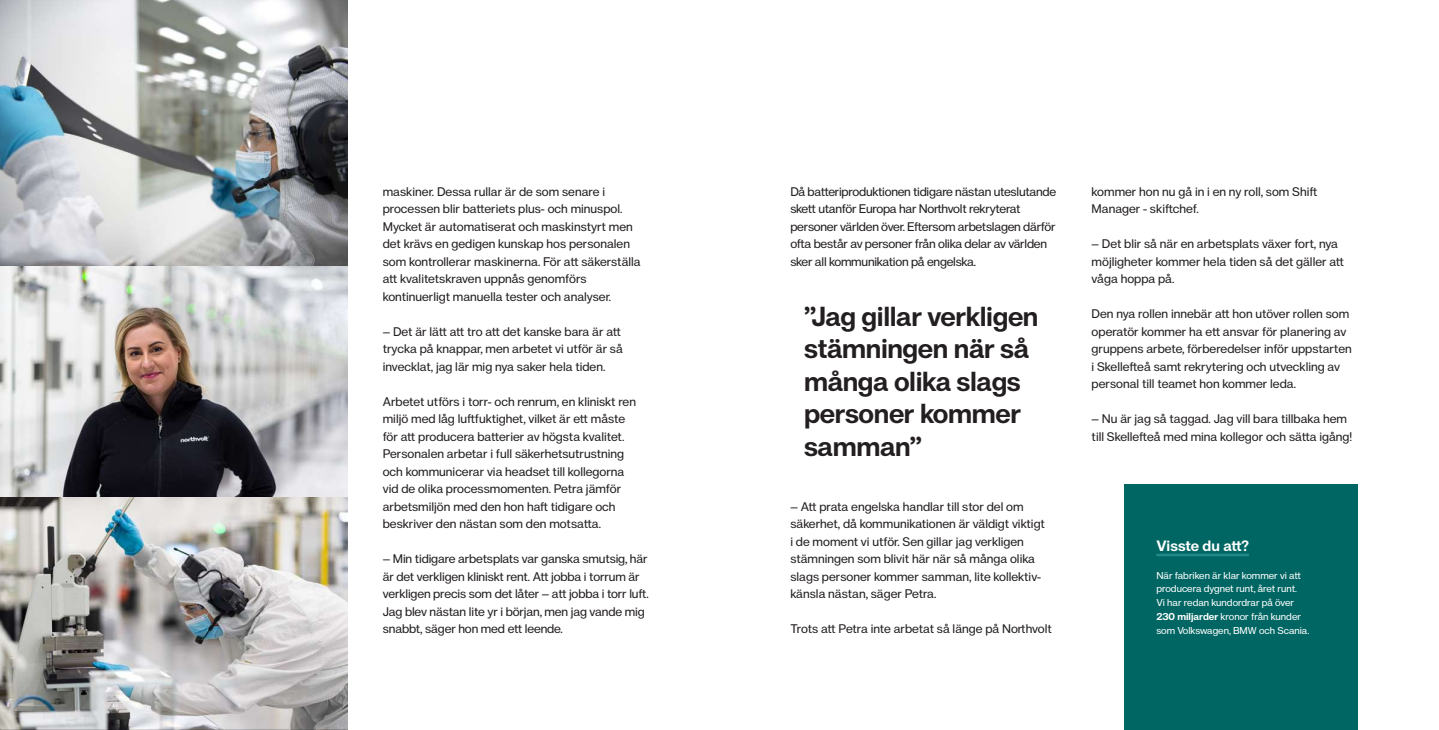
<style>
.page{position:relative;width:1439px;height:730px;background:#fff}
.page>*{position:absolute;margin:0;border:0;box-sizing:border-box;transform-origin:0 0}
.t1{font:700 27.5px/32.5px "Northvolt Grit Pro";letter-spacing:-.015em;color:#231f20}
.t2{font:700 15px "Northvolt Grit Pro";color:#fff}
.t3{font:12.5px/17.5px "Northvolt Grit Pro";color:#231f20}
.t4{font:12.5px/17.5px "Northvolt Grit Pro";letter-spacing:-.02em;color:#231f20}
.t5{font:10px/13.8px "Northvolt Grit Pro";color:#fff}
.s1{font-weight:700}
</style>
<div class="page">
<img style="left:0;top:0;width:347px;height:730px">
<div style="left:1124px;top:484px;width:233px;height:246px;background:#006663"></div>
<hr style="left:1156px;top:554px;width:93px;height:2px;background:#21898b">
<p class="t3" style="left:383px;top:183px;width:259px">maskiner. Dessa rullar är de som senare i processen blir batteriets plus- och minuspol.<br>Mycket är automatiserat och maskinstyrt men det krävs en gedigen kunskap hos personalen som kontrollerar maskinerna. För att säkerställa att kvalitetskraven uppnås genomförs kontinuerligt manuella tester och analyser.</p>
<p class="t3" style="left:383px;top:323px;width:242px">– Det är lätt att tro att det kanske bara är att trycka på knappar, men arbetet vi utför är så invecklat, jag lär mig nya saker hela tiden.</p>
<p class="t3" style="left:383px;top:393px;width:255px">Arbetet utförs i torr- och renrum, en kliniskt ren miljö med låg luftfuktighet, vilket är ett måste för att producera batterier av högsta kvalitet.<br>Personalen arbetar i full säkerhetsutrustning och kommunicerar via headset till kollegorna vid de olika processmomenten. Petra jämför arbetsmiljön med den hon haft tidigare och beskriver den nästan som den motsatta.</p>
<p class="t3" style="left:383px;top:550px;width:267px">– Min tidigare arbetsplats var ganska smutsig, här är det verkligen kliniskt rent. Att jobba i torrum är verkligen precis som det låter – att jobba i torr luft.<br>Jag blev nästan lite yr i början, men jag vande mig snabbt, säger hon med ett leende.</p>
<p class="t4" style="left:790px;top:183px;width:267px">Då batteriproduktionen tidigare nästan uteslutande skett utanför Europa har Northvolt rekryterat personer världen över. Eftersom arbetslagen därför ofta består av personer från olika delar av världen sker all kommunikation på engelska.</p>
<h1 class="t1" style="left:804px;top:300px;width:236px">”Jag gillar verkligen stämningen när så många olika slags personer kommer samman”</h1>
<p class="t3" style="left:790px;top:498px;width:256px">– Att prata engelska handlar till stor del om säkerhet, då kommunikationen är väldigt viktigt i de moment vi utför. Sen gillar jag verkligen stämningen som blivit här när så många olika slags personer kommer samman, lite kollektiv&shy;känsla nästan, säger Petra.</p>
<p class="t3" style="left:790px;top:620px;width:263px">Trots att Petra inte arbetat så länge på Northvolt</p>
<p class="t3" style="left:1091px;top:183px;width:227px">kommer hon nu gå in i en ny roll, som Shift<br>Manager - skiftchef.</p>
<p class="t3" style="left:1091px;top:235px;width:254px">– Det blir så när en arbetsplats växer fort, nya möjligheter kommer hela tiden så det gäller att våga hoppa på.</p>
<p class="t3" style="left:1091px;top:305px;width:262px">Den nya rollen innebär att hon utöver rollen som operatör kommer ha ett ansvar för planering av gruppens arbete, förberedelser inför uppstarten i Skellefteå samt rekrytering och utveckling av personal till teamet hon kommer leda.</p>
<p class="t3" style="left:1091px;top:410px;width:262px">– Nu är jag så taggad. Jag vill bara tillbaka hem till Skellefteå med mina kollegor och sätta igång!</p>
<p class="t2" style="left:1156px;top:537px;width:94px">Visste du att?</p>
<p class="t5" style="left:1156px;top:568px;width:154px">När fabriken är klar kommer vi att producera dygnet runt, året runt.<br>Vi har redan kundordrar på över<br><span class="s1">230 miljarder</span> kronor från kunder som Volkswagen, BMW och Scania.</p>
</div>
